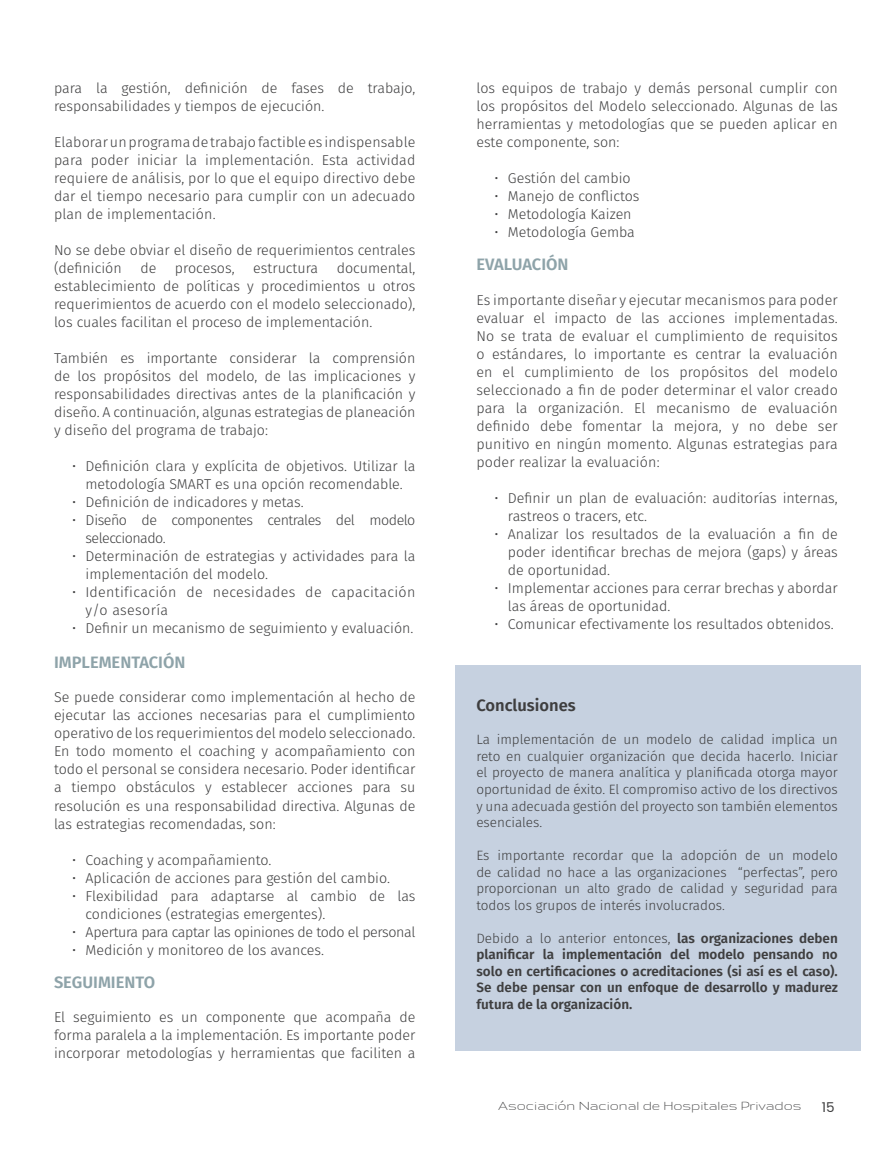
<style>
.page{position:relative;width:893px;height:1149px;background:#fff}
.page>*{position:absolute;margin:0;border:0;box-sizing:border-box;transform-origin:0 0}
.t1{font:600 16.5px "Fira Sans";color:#8ea3a9}
.t2{font:600 16.5px "Fira Sans";color:#3e3e3f}
.t3{font:15px "Gruppo";color:#3e3e3f}
.t4{font:300 14.25px/18px "Fira Sans";color:#3e3e3f;text-align:justify}
.t5{font:300 14.25px/18px "Fira Sans";letter-spacing:.025em;color:#3e3e3f}
.t6{font:300 14.25px/18px "Fira Sans";letter-spacing:-.035em;color:#3e3e3f}
.t7{font:300 14.25px "Fira Sans";letter-spacing:-.025em;color:#3e3e3f}
.t8{font:300 13.5px/16.5px "Fira Sans";color:#3e3e3f;text-align:justify}
.t9{font:600 13.5px/16.5px "Fira Sans";color:#3e3e3f;text-align:justify}
.t10{font:13.5px "Poppins";color:#3e3e3f}
.s1{font-weight:300}
</style>
<div class="page">
<div style="left:455px;top:664px;width:405px;height:385px;background:#c6d1e0"></div>
<p class="t4" style="left:54px;top:79px;width:363px">para la gestión, definición de fases de trabajo, responsabilidades y tiempos de ejecución.</p>
<p class="t4" style="left:54px;top:133px;width:363px">Elaborar un programa de trabajo factible es indispensable para poder iniciar la implementación. Esta actividad requiere de análisis, por lo que el equipo directivo debe dar el tiempo necesario para cumplir con un adecuado plan de implementación.</p>
<p class="t4" style="left:54px;top:241px;width:363px">No se debe obviar el diseño de requerimientos centrales (definición</p>
<p class="t4" style="left:54px;top:259px;width:363px;text-indent:283px">documental, establecimiento de políticas y procedimientos u otros requerimientos de acuerdo con el modelo seleccionado), los cuales facilitan el proceso de implementación.</p>
<p class="t4" style="left:54px;top:349px;width:363px">También es importante considerar la comprensión de los propósitos del modelo, de las implicaciones y responsabilidades directivas antes de la planificación y diseño. A continuación, algunas estrategias de planeación y diseño del programa de trabajo:</p>
<p class="t4" style="left:72px;top:457px;width:345px;text-align:center">• Definición clara y explícita de objetivos. Utilizar la metodología SMART es una opción recomendable.</p>
<p class="t4" style="left:72px;top:493px;width:233px">• Definición de indicadores y metas.</p>
<p class="t6" style="left:85px;top:511px;width:331px;text-indent:-13px">• Diseño de componentes centrales del modelo seleccionado.</p>
<p class="t4" style="left:85px;top:547px;width:331px;text-indent:-13px">• Determinación de estrategias y actividades para la implementación del modelo.</p>
<p class="t5" style="left:85px;top:583px;width:331px;text-indent:-13px">• Identificación de necesidades de capacitación y/o asesoría</p>
<p class="t4" style="left:72px;top:619px;width:343px">• Definir un mecanismo de seguimiento y evaluación.</p>
<p class="t1" style="left:54px;top:648px;width:133px">IMPLEMENTACIÓN</p>
<p class="t4" style="left:54px;top:688px;width:363px">Se puede considerar como implementación al hecho de ejecutar las acciones necesarias para el cumplimiento operativo de los requerimientos del modelo seleccionado.<br>En todo momento el coaching y acompañamiento con todo el personal se considera necesario. Poder identificar a tiempo obstáculos y establecer acciones para su resolución es una responsabilidad directiva. Algunas de las estrategias recomendadas, son:</p>
<p class="t4" style="left:72px;top:850px;width:201px">• Coaching y acompañamiento.</p>
<p class="t4" style="left:72px;top:868px;width:320px">• Aplicación de acciones para gestión del cambio.</p>
<p class="t4" style="left:85px;top:886px;width:331px;text-indent:-13px">• Flexibilidad para adaptarse al cambio de las condiciones (estrategias emergentes).</p>
<p class="t7" style="left:72px;top:921px;width:345px">• Apertura para captar las opiniones de todo el personal</p>
<p class="t4" style="left:72px;top:940px;width:254px">• Medición y monitoreo de los avances.</p>
<p class="t1" style="left:54px;top:968px;width:103px">SEGUIMIENTO</p>
<p class="t4" style="left:54px;top:1007px;width:363px">El seguimiento es un componente que acompaña de forma paralela a la implementación. Es importante poder incorporar metodologías y herramientas que faciliten a</p>
<p class="t4" style="left:140px;top:259px;width:17px">de</p>
<p class="t4" style="left:175px;top:259px;width:61px">procesos,</p>
<p class="t4" style="left:253px;top:259px;width:66px">estructura</p>
<p class="t4" style="left:476px;top:79px;width:363px">los equipos de trabajo y demás personal cumplir con los propósitos del Modelo seleccionado. Algunas de las herramientas y metodologías que se pueden aplicar en este componente, son:</p>
<p class="t4" style="left:494px;top:169px;width:138px">• Gestión del cambio</p>
<p class="t4" style="left:494px;top:187px;width:147px">• Manejo de conflictos</p>
<p class="t4" style="left:494px;top:205px;width:139px">• Metodología Kaizen</p>
<p class="t4" style="left:494px;top:223px;width:142px">• Metodología Gemba</p>
<p class="t1" style="left:476px;top:251px;width:94px">EVALUACIÓN</p>
<p class="t4" style="left:476px;top:290px;width:363px">Es importante diseñar y ejecutar mecanismos para poder evaluar el impacto de las acciones implementadas.<br>No se trata de evaluar el cumplimiento de requisitos o estándares, lo importante es centrar la evaluación en el cumplimiento de los propósitos del modelo seleccionado a fin de poder determinar el valor creado para la organización. El mecanismo de evaluación definido debe fomentar la mejora, y no debe ser punitivo en ningún momento. Algunas estrategias para poder realizar la evaluación:</p>
<p class="t4" style="left:508px;top:488px;width:331px;text-indent:-13px">• Definir un plan de evaluación: auditorías internas, rastreos o tracers, etc.</p>
<p class="t4" style="left:508px;top:524px;width:331px;text-indent:-13px">• Analizar los resultados de la evaluación a fin de poder identificar brechas de mejora (gaps) y áreas de oportunidad.</p>
<p class="t4" style="left:508px;top:578px;width:331px;text-indent:-13px">• Implementar acciones para cerrar brechas y abordar las áreas de oportunidad.</p>
<p class="t4" style="left:494px;top:614px;width:341px">• Comunicar efectivamente los resultados obtenidos.</p>
<p class="t2" style="left:476px;top:692px;width:101px">Conclusiones</p>
<p class="t8" style="left:476px;top:731px;width:363px">La implementación de un modelo de calidad implica un reto en cualquier organización que decida hacerlo. Iniciar el proyecto de manera analítica y planificada otorga mayor oportunidad de éxito. El compromiso activo de los directivos y una adecuada gestión del proyecto son también elementos esenciales.</p>
<p class="t8" style="left:476px;top:846px;width:363px">Es importante recordar que la adopción de un modelo de calidad no hace a las organizaciones “perfectas”, pero proporcionan un alto grado de calidad y seguridad para todos los grupos de interés involucrados.</p>
<p class="t9" style="left:476px;top:928px;width:363px"><span class="s1">Debido a lo anterior entonces,</span> las organizaciones deben planificar la implementación del modelo pensando no solo en certificaciones o acreditaciones (si así es el caso).<br>Se debe pensar con un enfoque de desarrollo y madurez futura de la organización.</p>
<p class="t3" style="left:498px;top:1097px;width:305px">Asociación Nacional de Hospitales Privados</p>
<p class="t10" style="left:822px;top:1098px;width:14px">15</p>
</div>
